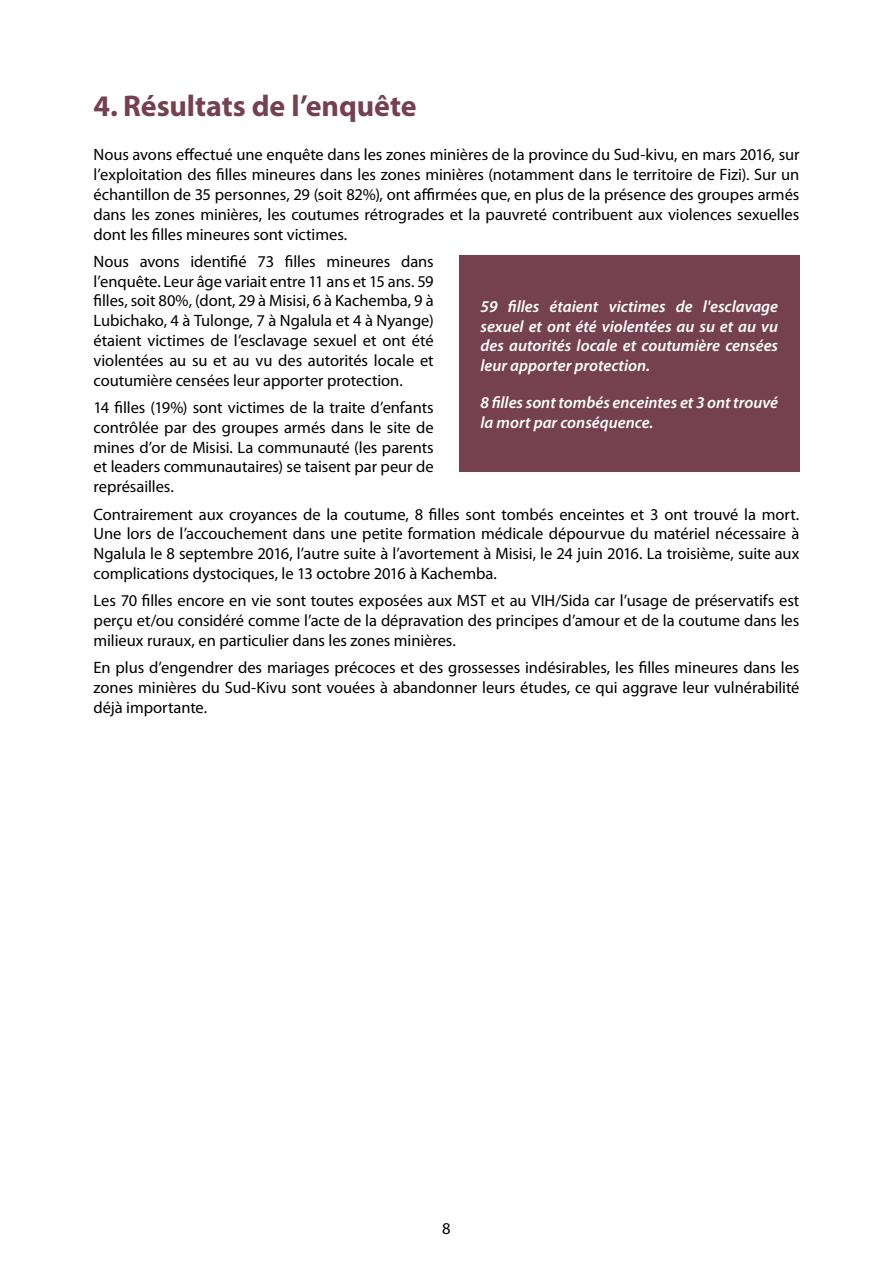
<style>
.page{position:relative;width:893px;height:1263px;background:#fff}
.page>*{position:absolute;margin:0;border:0;box-sizing:border-box;transform-origin:0 0}
.t1{font:700 30px "Myriad Pro";letter-spacing:-.005em;color:#75414e}
.t2{font:16.5px/19.8px "Myriad Pro";letter-spacing:-.005em;color:#000;text-align:justify}
.t3{font:italic 600 16.5px/19.8px "Myriad Pro";color:#fff;text-align:justify}
</style>
<div class="page">
<div style="left:459px;top:255px;width:340px;height:217px;background:#75414e"></div>
<h1 class="t1" style="left:94px;top:89px;width:325px">4. Résultats de l’enquête</h1>
<p class="t2" style="left:94px;top:145px;width:707px">Nous avons effectué une enquête dans les zones minières de la province du Sud-kivu, en mars 2016, sur l’exploitation des filles mineures dans les zones minières (notamment dans le territoire de Fizi). Sur un échantillon de 35 personnes, 29 (soit 82%), ont affirmées que, en plus de la présence des groupes armés dans les zones minières, les coutumes rétrogrades et la pauvreté contribuent aux violences sexuelles dont les filles mineures sont victimes.</p>
<p class="t2" style="left:94px;top:252px;width:342px">Nous avons identifié 73 filles mineures dans l’enquête. Leur âge variait entre 11 ans et 15 ans. 59 filles, soit 80%, (dont, 29 à Misisi, 6 à Kachemba, 9 à Lubichako, 4 à Tulonge, 7 à Ngalula et 4 à Nyange) étaient victimes de l’esclavage sexuel et ont été violentées au su et au vu des autorités locale et coutumière censées leur apporter protection.</p>
<p class="t2" style="left:94px;top:398px;width:342px">14 filles (19%) sont victimes de la traite d’enfants contrôlée par des groupes armés dans le site de mines d’or de Misisi. La communauté (les parents et leaders communautaires) se taisent par peur de représailles.</p>
<p class="t2" style="left:94px;top:504px;width:707px">Contrairement aux croyances de la coutume, 8 filles sont tombés enceintes et 3 ont trouvé la mort.<br>Une lors de l’accouchement dans une petite formation médicale dépourvue du matériel nécessaire à Ngalula le 8 septembre 2016, l’autre suite à l’avortement à Misisi, le 24 juin 2016. La troisième, suite aux complications dystociques, le 13 octobre 2016 à Kachemba.</p>
<p class="t2" style="left:94px;top:591px;width:374px">Les 70 filles encore en vie sont toutes exposées aux MST</p>
<p class="t3" style="left:480px;top:297px;width:299px">59 filles étaient victimes de l'esclavage sexuel et ont été violentées au su et au vu des autorités locale et coutumière censées leur apporter protection.</p>
<p class="t3" style="left:480px;top:393px;width:299px">8 filles sont tombés enceintes et 3 ont trouvé la mort par conséquence.</p>
<p class="t2" style="left:94px;top:591px;width:707px;text-indent:398px">et au VIH/Sida car l’usage de préservatifs est perçu et/ou considéré comme l’acte de la dépravation des principes d’amour et de la coutume dans les milieux ruraux, en particulier dans les zones minières.</p>
<p class="t2" style="left:94px;top:658px;width:707px">En plus d’engendrer des mariages précoces et des grossesses indésirables, les filles mineures dans les zones minières du Sud-Kivu sont vouées à abandonner leurs études, ce qui aggrave leur vulnérabilité déjà importante.</p>
<p class="t2" style="left:442px;top:1218px;width:10px">8</p>
</div>
